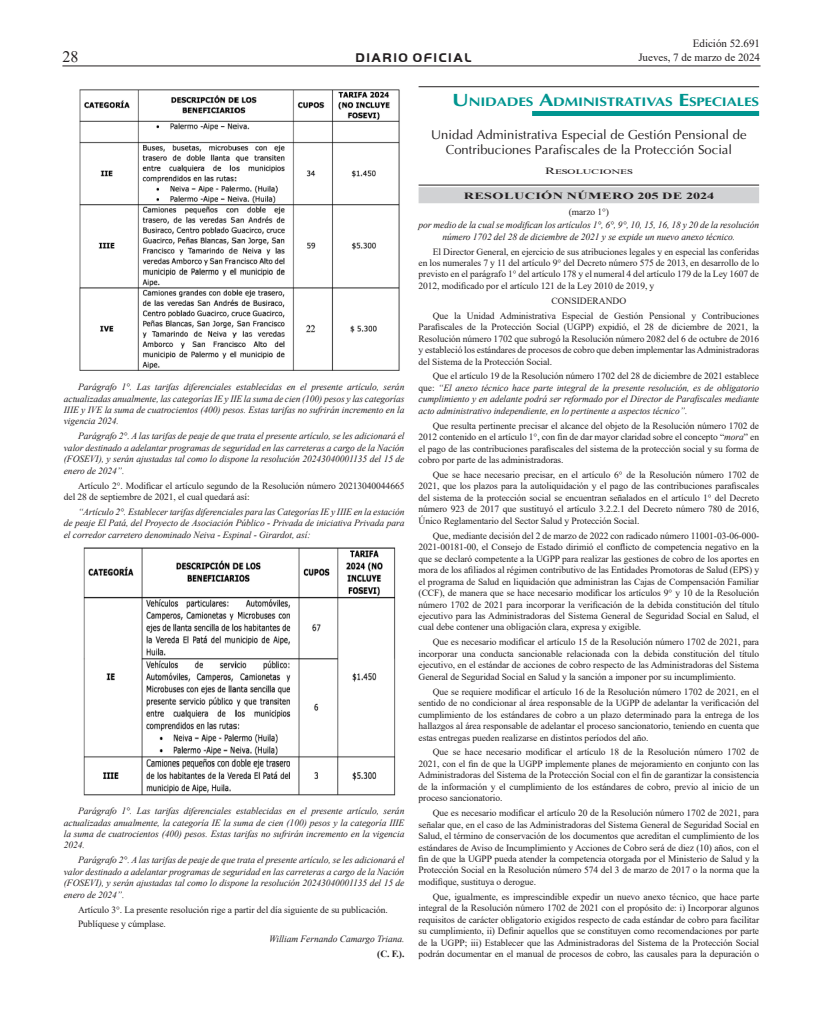
<style>
.page{position:relative;width:823px;height:1021px;background:#fff}
.page>*{position:absolute;margin:0;border:0;box-sizing:border-box;transform-origin:0 0}
.t1{font:16px "Times New Roman";color:#231f20}
.Entidad{font:13px/15.7px "Ottawa Plain";color:#231f20;text-align:center}
.t2{font:700 13px "Handel Got D";letter-spacing:.12em;color:#231f20}
.Palos{font:700 12.6px "Ottawa";letter-spacing:-.01em;color:#009590;scale:1.2 1}
.t3{font:11px/13.9px "Times New Roman";color:#231f20;text-align:right}
.Parrafo{font:9.5px/11.5px "Times New Roman";letter-spacing:-.01em;color:#231f20;text-align:justify}
.Parrafo-2{font:italic 9.5px/11.5px "Times New Roman";letter-spacing:-.01em;color:#231f20;text-align:justify}
.Enunciado{font:italic 9.5px/11.5px "Times New Roman";letter-spacing:-.01em;color:#231f20;text-align:center}
.Firmas{font:italic 9.5px "Times New Roman";letter-spacing:-.01em;color:#231f20}
.Resoluciones{font:700 9.5px "Times New Roman";letter-spacing:.025em;color:#231f20;scale:1.5 1}
.Versalitas{font:9.5px "Times New Roman";letter-spacing:-.01em;color:#231f20;scale:1.6 1}
.Considerando{font:9.5px "Times New Roman";color:#231f20}
.Fechas{font:9.5px "Times New Roman";letter-spacing:-.01em;color:#231f20}
.Parrafo-3{font:700 9.5px "Times New Roman";color:#231f20}
.s1{font-size:18px}
.s2{font-style:normal}
.s3{font-style:italic}
</style>
<div class="page">
<hr style="left:62px;top:66px;width:698px;height:1px;background:#231f20">
<img style="left:79px;top:89px;width:321px;height:282px">
<img style="left:83px;top:547px;width:313px;height:249px">
<hr style="left:418px;top:86px;width:340px;height:1px;background:#231f20">
<div style="left:532px;top:111px;width:226px;height:5px;background:#009590"></div>
<hr style="left:418px;top:185px;width:340px;height:1px;background:#231f20">
<div style="left:418px;top:187px;width:340px;height:16px;background:#d1d2d4"></div>
<h1 class="t1" style="left:62px;top:46px;width:17px">28</h1>
<h2 class="t2" style="left:355px;top:50px;width:117px">DIARIO OFICIAL</h2>
<p class="t3" style="left:638px;top:36px;width:123px">Edición 52.691<br>Jueves, 7 de marzo de 2024</p>
<p class="Parrafo-2" style="left:64px;top:381px;width:342px;text-indent:14px">Parágrafo 1°. Las tarifas diferenciales establecidas en el presente artículo, serán actualizadas anualmente, las categorías IE y IIE la suma de cien (100) pesos y las categorías IIIE y IVE la suma de cuatrocientos (400) pesos. Estas tarifas no sufrirán incremento en la vigencia 2024.</p>
<p class="Parrafo-2" style="left:64px;top:430px;width:342px;text-indent:14px">Parágrafo 2°. A las tarifas de peaje de que trata el presente artículo, se les adicionará el valor destinado a adelantar programas de seguridad en las carreteras a cargo de la Nación (FOSEVI), y serán ajustadas tal como lo dispone la resolución 20243040001135 del 15 de enero de 2024”.</p>
<p class="Parrafo" style="left:64px;top:479px;width:342px;text-indent:14px">Artículo 2°. Modificar el artículo segundo de la Resolución número 20213040044665 del 28 de septiembre de 2021, el cual quedará así:</p>
<p class="Parrafo-2" style="left:64px;top:505px;width:342px;text-indent:14px">“Artículo 2°. Establecer tarifas diferenciales para las Categorías IE y IIIE en la estación de peaje El Patá, del Proyecto de Asociación Público - Privada de iniciativa Privada para el corredor carretero denominado Neiva - Espinal - Girardot, así:</p>
<p class="Parrafo-2" style="left:64px;top:804px;width:342px;text-indent:14px">Parágrafo 1°. Las tarifas diferenciales establecidas en el presente artículo, serán actualizadas anualmente, la categoría IE la suma de cien (100) pesos y la categoría IIIE la suma de cuatrocientos (400) pesos. Estas tarifas no sufrirán incremento en la vigencia 2024.</p>
<p class="Parrafo-2" style="left:64px;top:854px;width:342px;text-indent:14px">Parágrafo 2°. A las tarifas de peaje de que trata el presente artículo, se les adicionará el valor destinado a adelantar programas de seguridad en las carreteras a cargo de la Nación (FOSEVI), y serán ajustadas tal como lo dispone la resolución 20243040001135 del 15 de enero de 2024”.</p>
<p class="Parrafo" style="left:78px;top:903px;width:311px">Artículo 3°. La presente resolución rige a partir del día siguiente de su publicación.</p>
<p class="Parrafo" style="left:78px;top:918px;width:89px">Publíquese y cúmplase.</p>
<p class="Firmas" style="left:269px;top:932px;width:137px">William Fernando Camargo Triana.</p>
<p class="Parrafo-3" style="left:377px;top:947px;width:29px">(C. F.).</p>
<p class="Palos" style="left:452px;top:94px;width:257px"><span class="s1">U</span> NIDADES <span class="s1">A</span>DMINISTRATIVAS <span class="s1">E</span>SPECIALES</p>
<p class="Entidad" style="left:431px;top:127px;width:316px">Unidad Administrativa Especial de Gestión Pensional de<br>Contribuciones Parafiscales de la Protección Social</p>
<p class="Versalitas" style="left:544px;top:164px;width:56px">Resoluciones</p>
<p class="Resoluciones" style="left:463px;top:189px;width:168px">RESOLUCIÓN NÚMERO 205 DE 2024</p>
<p class="Fechas" style="left:568px;top:205px;width:42px">(marzo 1°)</p>
<p class="Enunciado" style="left:418px;top:219px;width:342px">por medio de la cual se modifican los artículos 1°, 6°, 9°, 10, 15, 16, 18 y 20 de la resolución número 1702 del 28 de diciembre de 2021 y se expide un nuevo anexo técnico.</p>
<p class="Parrafo" style="left:418px;top:245px;width:342px;text-indent:14px">El Director General, en ejercicio de sus atribuciones legales y en especial las conferidas en los numerales 7 y 11 del artículo 9° del Decreto número 575 de 2013, en desarrollo de lo previsto en el parágrafo 1° del artículo 178 y el numeral 4 del artículo 179 de la Ley 1607 de 2012, modificado por el artículo 121 de la Ley 2010 de 2019, y</p>
<p class="Considerando" style="left:551px;top:294px;width:76px">CONSIDERANDO</p>
<p class="Parrafo" style="left:418px;top:309px;width:342px;text-indent:14px">Que la Unidad Administrativa Especial de Gestión Pensional y Contribuciones Parafiscales de la Protección Social (UGPP) expidió, el 28 de diciembre de 2021, la Resolución número 1702 que subrogó la Resolución número 2082 del 6 de octubre de 2016 y estableció los estándares de procesos de cobro que deben implementar las Administradoras del Sistema de la Protección Social.</p>
<p class="Parrafo-2" style="left:418px;top:370px;width:342px;text-indent:14px"><span class="s2">Que el artículo 19 de la Resolución número 1702 del 28 de diciembre de 2021 establece que:</span> “El anexo técnico hace parte integral de la presente resolución, es de obligatorio cumplimiento y en adelante podrá ser reformado por el Director de Parafiscales mediante acto administrativo independiente, en lo pertinente a aspectos técnico”.</p>
<p class="Parrafo" style="left:418px;top:419px;width:342px;text-indent:14px">Que resulta pertinente precisar el alcance del objeto de la Resolución número 1702 de 2012 contenido en el artículo 1°, con fin de dar mayor claridad sobre el concepto “<span class="s3">mora</span>” en el pago de las contribuciones parafiscales del sistema de la protección social y su forma de cobro por parte de las administradoras.</p>
<p class="Parrafo" style="left:418px;top:469px;width:342px;text-indent:14px">Que se hace necesario precisar, en el artículo 6° de la Resolución número 1702 de 2021, que los plazos para la autoliquidación y el pago de las contribuciones parafiscales del sistema de la protección social se encuentran señalados en el artículo 1° del Decreto número 923 de 2017 que sustituyó el artículo 3.2.2.1 del Decreto número 780 de 2016, Único Reglamentario del Sector Salud y Protección Social.</p>
<p class="Parrafo" style="left:418px;top:529px;width:342px;text-indent:14px">Que, mediante decisión del 2 de marzo de 2022 con radicado número 11001-03-06-000- 2021-00181-00, el Consejo de Estado dirimió el conflicto de competencia negativo en la que se declaró competente a la UGPP para realizar las gestiones de cobro de los aportes en mora de los afiliados al régimen contributivo de las Entidades Promotoras de Salud (EPS) y el programa de Salud en liquidación que administran las Cajas de Compensación Familiar (CCF), de manera que se hace necesario modificar los artículos 9° y 10 de la Resolución número 1702 de 2021 para incorporar la verificación de la debida constitución del título ejecutivo para las Administradoras del Sistema General de Seguridad Social en Salud, el cual debe contener una obligación clara, expresa y exigible.</p>
<p class="Parrafo" style="left:418px;top:636px;width:342px;text-indent:14px">Que es necesario modificar el artículo 15 de la Resolución número 1702 de 2021, para incorporar una conducta sancionable relacionada con la debida constitución del título ejecutivo, en el estándar de acciones de cobro respecto de las Administradoras del Sistema General de Seguridad Social en Salud y la sanción a imponer por su incumplimiento.</p>
<p class="Parrafo" style="left:418px;top:685px;width:342px;text-indent:14px">Que se requiere modificar el artículo 16 de la Resolución número 1702 de 2021, en el sentido de no condicionar al área responsable de la UGPP de adelantar la verificación del cumplimiento de los estándares de cobro a un plazo determinado para la entrega de los hallazgos al área responsable de adelantar el proceso sancionatorio, teniendo en cuenta que estas entregas pueden realizarse en distintos períodos del año.</p>
<p class="Parrafo" style="left:418px;top:746px;width:342px;text-indent:14px">Que se hace necesario modificar el artículo 18 de la Resolución número 1702 de 2021, con el fin de que la UGPP implemente planes de mejoramiento en conjunto con las Administradoras del Sistema de la Protección Social con el fin de garantizar la consistencia de la información y el cumplimiento de los estándares de cobro, previo al inicio de un proceso sancionatorio.</p>
<p class="Parrafo" style="left:418px;top:806px;width:342px;text-indent:14px">Que es necesario modificar el artículo 20 de la Resolución número 1702 de 2021, para señalar que, en el caso de las Administradoras del Sistema General de Seguridad Social en Salud, el término de conservación de los documentos que acreditan el cumplimiento de los estándares de Aviso de Incumplimiento y Acciones de Cobro será de diez (10) años, con el fin de que la UGPP pueda atender la competencia otorgada por el Ministerio de Salud y la Protección Social en la Resolución número 574 del 3 de marzo de 2017 o la norma que la modifique, sustituya o derogue.</p>
<p class="Parrafo" style="left:418px;top:890px;width:342px;text-indent:14px">Que, igualmente, es imprescindible expedir un nuevo anexo técnico, que hace parte integral de la Resolución número 1702 de 2021 con el propósito de: i) Incorporar algunos requisitos de carácter obligatorio exigidos respecto de cada estándar de cobro para facilitar su cumplimiento, ii) Definir aquellos que se constituyen como recomendaciones por parte de la UGPP; iii) Establecer que las Administradoras del Sistema de la Protección Social podrán documentar en el manual de procesos de cobro, las causales para la depuración o</p>
</div>
